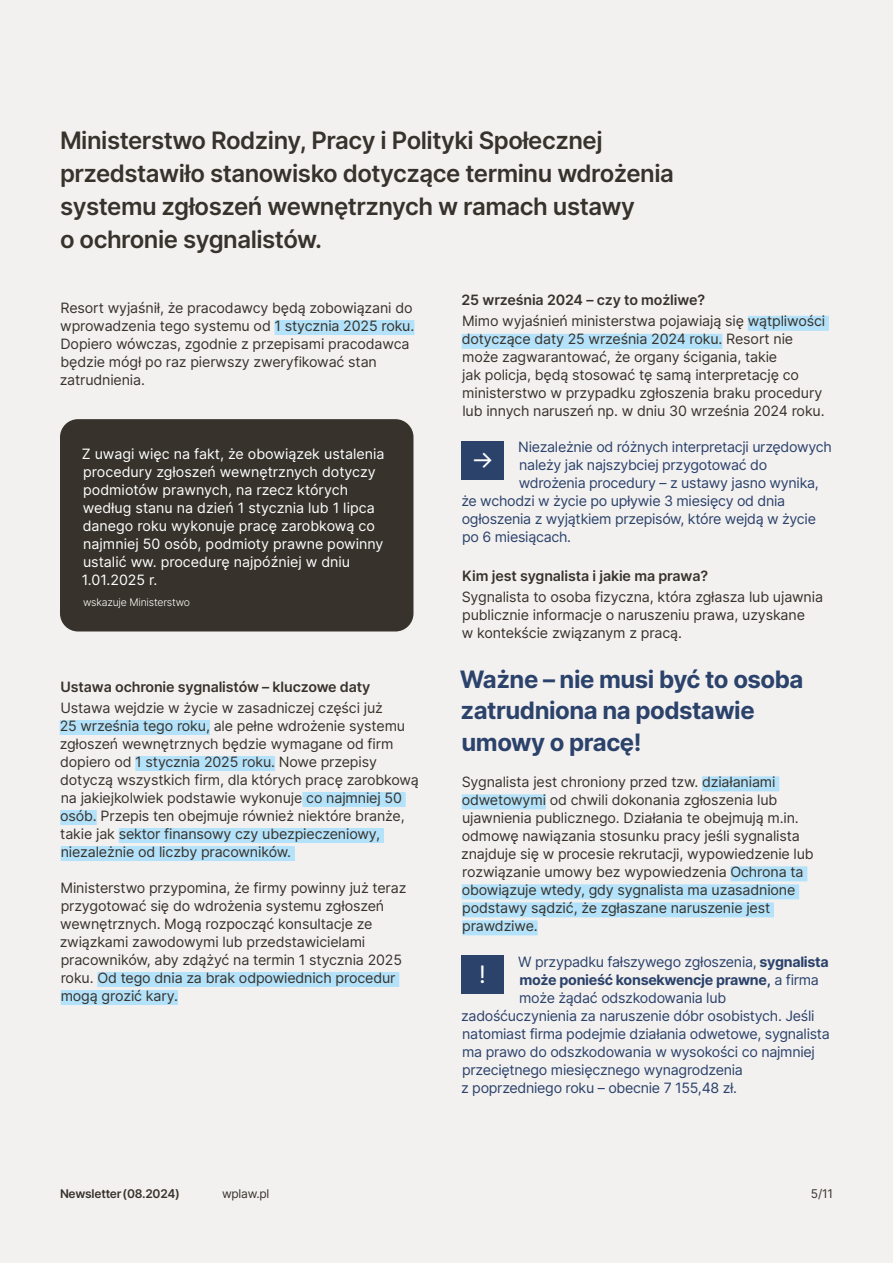
<style>
.page{position:relative;width:893px;height:1263px;background:#f3f1f0}
.page>*{position:absolute;margin:0;border:0;box-sizing:border-box;transform-origin:0 0}
.t1{font:600 24px/33px "Inter";letter-spacing:-.02em;color:#37322b}
.t2{font:700 24px/31.5px "Inter";letter-spacing:-.02em;color:#2b426b}
.t3{font:24px "Inter";color:#fff}
.t4{font:14.25px/18px "Inter";letter-spacing:-.01em;color:#37322b}
.t5{font:14.25px "Inter";letter-spacing:-.02em;color:#2b426b}
.t6{font:14.25px/18px "Inter";color:#fff}
.t7{font:600 14.25px "Inter";letter-spacing:-.01em;color:#37322b}
.t8{font:700 14.25px "Inter";letter-spacing:-.02em;color:#2b426b}
.t9{font:600 12px "Inter";letter-spacing:-.02em;color:#37322b}
.t10{font:12px "Inter";letter-spacing:-.02em;color:#37322b}
.t11{font:300 10.5px "Inter";letter-spacing:-.02em;color:#fff}
.s1{font-weight:700}
.s2{font-weight:400}
</style>
<div class="page">
<div style="left:275px;top:320px;width:139px;height:15px;background:#b3e2fa"></div>
<div style="left:60px;top:720px;width:150px;height:15px;background:#b3e2fa"></div>
<div style="left:135px;top:756px;width:140px;height:15px;background:#b3e2fa"></div>
<div style="left:302px;top:792px;width:104px;height:15px;background:#b3e2fa"></div>
<div style="left:60px;top:810px;width:37px;height:15px;background:#b3e2fa"></div>
<div style="left:119px;top:828px;width:265px;height:15px;background:#b3e2fa"></div>
<div style="left:61px;top:846px;width:234px;height:15px;background:#b3e2fa"></div>
<div style="left:97px;top:972px;width:302px;height:15px;background:#b3e2fa"></div>
<div style="left:61px;top:990px;width:117px;height:15px;background:#b3e2fa"></div>
<div style="left:60px;top:419px;width:353px;height:212px;background:#37322b;border-radius:18px"></div>
<div style="left:748px;top:316px;width:81px;height:15px;background:#b3e2fa"></div>
<div style="left:462px;top:334px;width:260px;height:15px;background:#b3e2fa"></div>
<div style="left:702px;top:776px;width:77px;height:15px;background:#b3e2fa"></div>
<div style="left:462px;top:794px;width:84px;height:15px;background:#b3e2fa"></div>
<div style="left:730px;top:866px;width:77px;height:15px;background:#b3e2fa"></div>
<div style="left:462px;top:884px;width:337px;height:15px;background:#b3e2fa"></div>
<div style="left:462px;top:902px;width:312px;height:15px;background:#b3e2fa"></div>
<div style="left:462px;top:920px;width:76px;height:15px;background:#b3e2fa"></div>
<div style="left:461px;top:441px;width:42px;height:38px;background:#2b426b"></div>
<div style="left:461px;top:956px;width:42px;height:38px;background:#2b426b"></div>
<h1 class="t1" style="left:60px;top:123px;width:615px">Ministerstwo Rodziny, Pracy i Polityki Społecznej przedstawiło stanowisko dotyczące terminu wdrożenia systemu zgłoszeń wewnętrznych w ramach ustawy<br>o ochronie sygnalistów.</h1>
<p class="t4" style="left:60px;top:298px;width:356px">Resort wyjaśnił, że pracodawcy będą zobowiązani do wprowadzenia tego systemu od 1 stycznia 2025 roku.<br>Dopiero wówczas, zgodnie z przepisami pracodawca będzie mógł po raz pierwszy zweryfikować stan zatrudnienia.</p>
<p class="t6" style="left:82px;top:444px;width:304px">Z uwagi więc na fakt, że obowiązek ustalenia procedury zgłoszeń wewnętrznych dotyczy podmiotów prawnych, na rzecz których według stanu na dzień 1 stycznia lub 1 lipca danego roku wykonuje pracę zarobkową co najmniej 50 osób, podmioty prawne powinny ustalić ww. procedurę najpóźniej w dniu 1.01.2025 r.</p>
<p class="t11" style="left:83px;top:594px;width:108px">wskazuje Ministerstwo</p>
<p class="t7" style="left:61px;top:676px;width:311px">Ustawa ochronie sygnalistów – kluczowe daty</p>
<p class="t4" style="left:60px;top:698px;width:361px">Ustawa wejdzie w życie w zasadniczej części już<br>25 września tego roku, ale pełne wdrożenie systemu zgłoszeń wewnętrznych będzie wymagane od firm dopiero od 1 stycznia 2025 roku. Nowe przepisy dotyczą wszystkich firm, dla których pracę zarobkową na jakiejkolwiek podstawie wykonuje co najmniej 50 osób. Przepis ten obejmuje również niektóre branże, takie jak sektor finansowy czy ubezpieczeniowy, niezależnie od liczby pracowników.</p>
<p class="t4" style="left:60px;top:878px;width:348px">Ministerstwo przypomina, że firmy powinny już teraz przygotować się do wdrożenia systemu zgłoszeń wewnętrznych. Mogą rozpocząć konsultacje ze związkami zawodowymi lub przedstawicielami pracowników, aby zdążyć na termin 1 stycznia 2025 roku. Od tego dnia za brak odpowiednich procedur mogą grozić kary.</p>
<p class="t7" style="left:462px;top:290px;width:245px">25 września 2024 – czy to możliwe?</p>
<p class="t4" style="left:462px;top:312px;width:365px">Mimo wyjaśnień ministerstwa pojawiają się wątpliwości dotyczące daty 25 września 2024 roku. Resort nie może zagwarantować, że organy ścigania, takie<br>jak policja, będą stosować tę samą interpretację co ministerstwo w przypadku zgłoszenia braku procedury lub innych naruszeń np. w dniu 30 września 2024 roku.</p>
<h1 class="t3" style="left:471px;top:443px;width:24px">→</h1>
<p class="t5" style="left:518px;top:437px;width:315px">Niezależnie od różnych interpretacji urzędowych</p>
<p class="t5" style="left:519px;top:455px;width:250px">należy jak najszybciej przygotować do</p>
<p class="t5" style="left:519px;top:473px;width:302px">wdrożenia procedury – z ustawy jasno wynika,</p>
<p class="t5" style="left:461px;top:491px;width:325px">że wchodzi w życie po upływie 3 miesięcy od dnia</p>
<p class="t5" style="left:462px;top:509px;width:356px">ogłoszenia z wyjątkiem przepisów, które wejdą w życie</p>
<p class="t5" style="left:462px;top:527px;width:111px">po 6 miesiącach.</p>
<p class="t7" style="left:462px;top:566px;width:247px">Kim jest sygnalista i jakie ma prawa?</p>
<p class="t4" style="left:462px;top:588px;width:363px">Sygnalista to osoba fizyczna, która zgłasza lub ujawnia publicznie informacje o naruszeniu prawa, uzyskane<br>w kontekście związanym z pracą.</p>
<h1 class="t2" style="left:460px;top:663px;width:345px">Ważne – nie musi być to osoba zatrudniona na podstawie umowy o pracę!</h1>
<p class="t4" style="left:461px;top:772px;width:354px">Sygnalista jest chroniony przed tzw. działaniami odwetowymi od chwili dokonania zgłoszenia lub ujawnienia publicznego. Działania te obejmują m.in. odmowę nawiązania stosunku pracy jeśli sygnalista znajduje się w procesie rekrutacji, wypowiedzenie lub rozwiązanie umowy bez wypowiedzenia Ochrona ta obowiązuje wtedy, gdy sygnalista ma uzasadnione podstawy sądzić, że zgłaszane naruszenie jest prawdziwe.</p>
<h1 class="t3" style="left:479px;top:957px;width:8px">!</h1>
<p class="t5" style="left:518px;top:951px;width:312px">W przypadku fałszywego zgłoszenia, <span class="s1">sygnalista</span></p>
<p class="t8" style="left:519px;top:969px;width:301px">może ponieść konsekwencje prawne, <span class="s2">a firma</span></p>
<p class="t5" style="left:519px;top:987px;width:208px">może żądać odszkodowania lub</p>
<p class="t5" style="left:461px;top:1005px;width:355px">zadośćuczynienia za naruszenie dóbr osobistych. Jeśli</p>
<p class="t5" style="left:462px;top:1023px;width:369px">natomiast firma podejmie działania odwetowe, sygnalista</p>
<p class="t5" style="left:462px;top:1041px;width:354px">ma prawo do odszkodowania w wysokości co najmniej</p>
<p class="t5" style="left:462px;top:1059px;width:282px">przeciętnego miesięcznego wynagrodzenia</p>
<p class="t5" style="left:461px;top:1077px;width:278px">z poprzedniego roku – obecnie 7 155,48 zł.</p>
<p class="t9" style="left:60px;top:1185px;width:121px">Newsletter(08.2024)</p>
<p class="t10" style="left:222px;top:1185px;width:49px">wplaw.pl</p>
<p class="t10" style="left:811px;top:1185px;width:23px">5/11</p>
</div>
